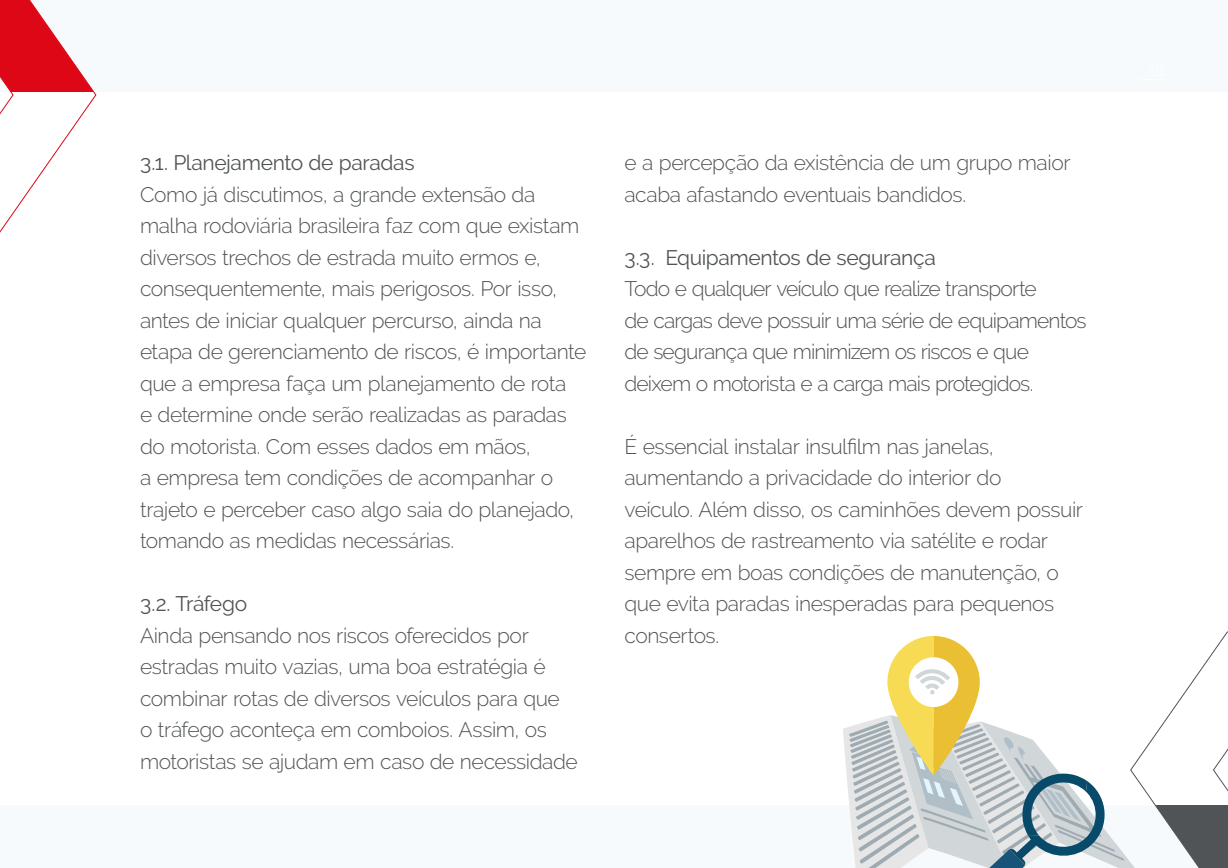
<style>
.page{position:relative;width:1228px;height:868px;background:#f7fafc}
.page>*{position:absolute;margin:0;border:0;box-sizing:border-box;transform-origin:0 0}
.t1{font:300 21px/31.5px "Raleway";letter-spacing:-.02em;color:#505456}
.t2{font:300 21px/31.5px "Raleway";letter-spacing:-.04em;color:#505456}
.t3{font:21px "Raleway";letter-spacing:-.02em;color:#505456}
</style>
<div class="page">
<div style="left:0;top:93px;width:1228px;height:712px;background:#fff"></div>
<svg style="left:0;top:0;width:96px;height:233px"></svg>
<svg style="left:843px;top:632px;width:385px;height:236px"></svg>
<p class="t3" style="left:140px;top:151px;width:276px">3.1. Planejamento de paradas</p>
<p class="t1" style="left:140px;top:178px;width:448px">Como já discutimos, a grande extensão da malha rodoviária brasileira faz com que existam diversos trechos de estrada muito ermos e, consequentemente, mais perigosos. Por isso, antes de iniciar qualquer percurso, ainda na etapa de gerenciamento de riscos, é importante que a empresa faça um planejamento de rota<br>e determine onde serão realizadas as paradas do motorista. Com esses dados em mãos,<br>a empresa tem condições de acompanhar o trajeto e perceber caso algo saia do planejado, tomando as medidas necessárias.</p>
<p class="t3" style="left:140px;top:592px;width:109px">3.2. Tráfego</p>
<p class="t1" style="left:140px;top:619px;width:439px">Ainda pensando nos riscos oferecidos por estradas muito vazias, uma boa estratégia é combinar rotas de diversos veículos para que<br>o tráfego aconteça em comboios. Assim, os motoristas se ajudam em caso de necessidade</p>
<p class="t1" style="left:624px;top:147px;width:448px">e a percepção da existência de um grupo maior acaba afastando eventuais bandidos.</p>
<p class="t3" style="left:624px;top:245px;width:313px">3.3. Equipamentos de segurança</p>
<p class="t2" style="left:624px;top:273px;width:464px">Todo e qualquer veículo que realize transporte<br>de cargas deve possuir uma série de equipamentos de segurança que minimizem os riscos e que deixem o motorista e a carga mais protegidos.</p>
<p class="t1" style="left:624px;top:430px;width:460px">É essencial instalar insulfilm nas janelas, aumentando a privacidade do interior do<br>veículo. Além disso, os caminhões devem possuir aparelhos de rastreamento via satélite e rodar sempre em boas condições de manutenção, o que evita paradas inesperadas para pequenos consertos.</p>
</div>
